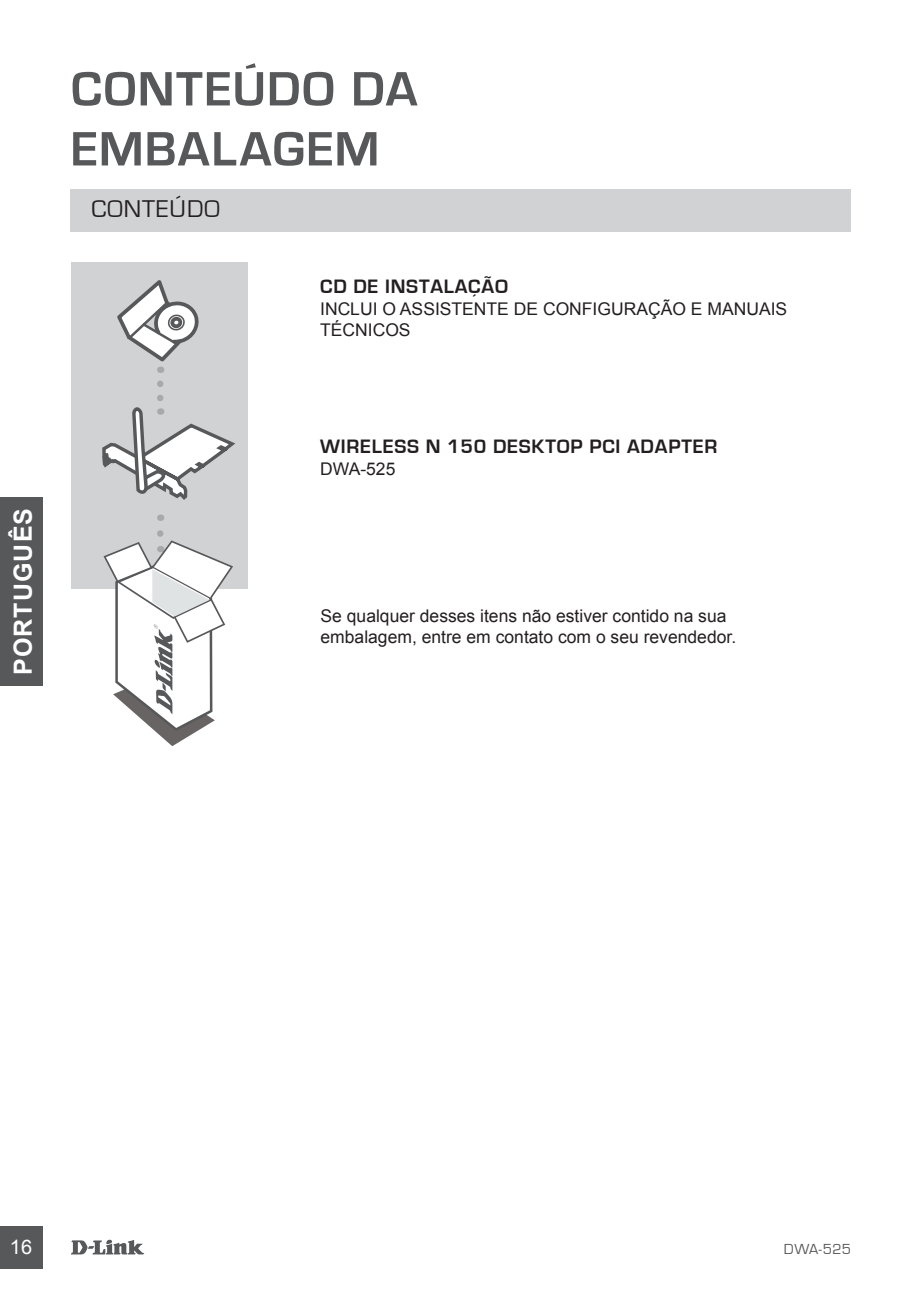
<style>
.page{position:relative;width:922px;height:1297px;background:#fff}
.page>*{position:absolute;margin:0;border:0;box-sizing:border-box;transform-origin:0 0}
.t1{font:700 50px/60px "Eurostile";letter-spacing:.03em;color:#57585a}
.t2{font:700 25px "Arial";letter-spacing:.045em;color:#fff}
.t3{font:25px "Eurostile";letter-spacing:.04em;color:#231f20}
.t4{font:700 20px "Eurostile";letter-spacing:.04em;color:#231f20}
.t5{font:20px "Arial";color:#fff}
.t6{font:17.5px/21px "Arial";color:#231f20}
.t7{font:15px "Eurostile";letter-spacing:.02em;color:#57585a}
</style>
<div class="page">
<svg style="left:71px;top:1239px;width:73px;height:15px"></svg>
<div style="left:0;top:1226px;width:43px;height:43px;background:#57585a"></div>
<div style="left:0;top:497px;width:43px;height:189px;background:#57585a"></div>
<div style="left:71px;top:189px;width:779px;height:43px;background:#d1d2d4"></div>
<div style="left:71px;top:262px;width:176px;height:327px;background:#d1d2d4"></div>
<svg style="left:117px;top:280px;width:82px;height:93px"></svg>
<svg style="left:103px;top:533px;width:130px;height:213px"></svg>
<svg style="left:102px;top:384px;width:133px;height:116px"></svg>
<h1 class="t1" style="left:71px;top:60px;width:348px">CONTEÚDO DA<br>EMBALAGEM</h1>
<h2 class="t3" style="left:92px;top:196px;width:129px">CONTEÚDO</h2>
<p class="t4" style="left:320px;top:275px;width:189px">CD DE INSTALAÇÃO</p>
<p class="t6" style="left:320px;top:298px;width:468px">INCLUI O ASSISTENTE DE CONFIGURAÇÃO E MANUAIS<br>TÉCNICOS</p>
<h2 class="t2" style="left:7px;top:675px;width:169px;rotate:-90deg">PORTUGUÊS</h2>
<p class="t4" style="left:320px;top:435px;width:398px">WIRELESS N 150 DESKTOP PCI ADAPTER</p>
<p class="t6" style="left:320px;top:458px;width:77px">DWA-525</p>
<p class="t6" style="left:320px;top:606px;width:417px">Se qualquer desses itens não estiver contido na sua embalagem, entre em contato com o seu revendedor.</p>
<p class="t5" style="left:10px;top:1234px;width:24px">16</p>
<p class="t7" style="left:783px;top:1241px;width:69px">DWA-525</p>
</div>
